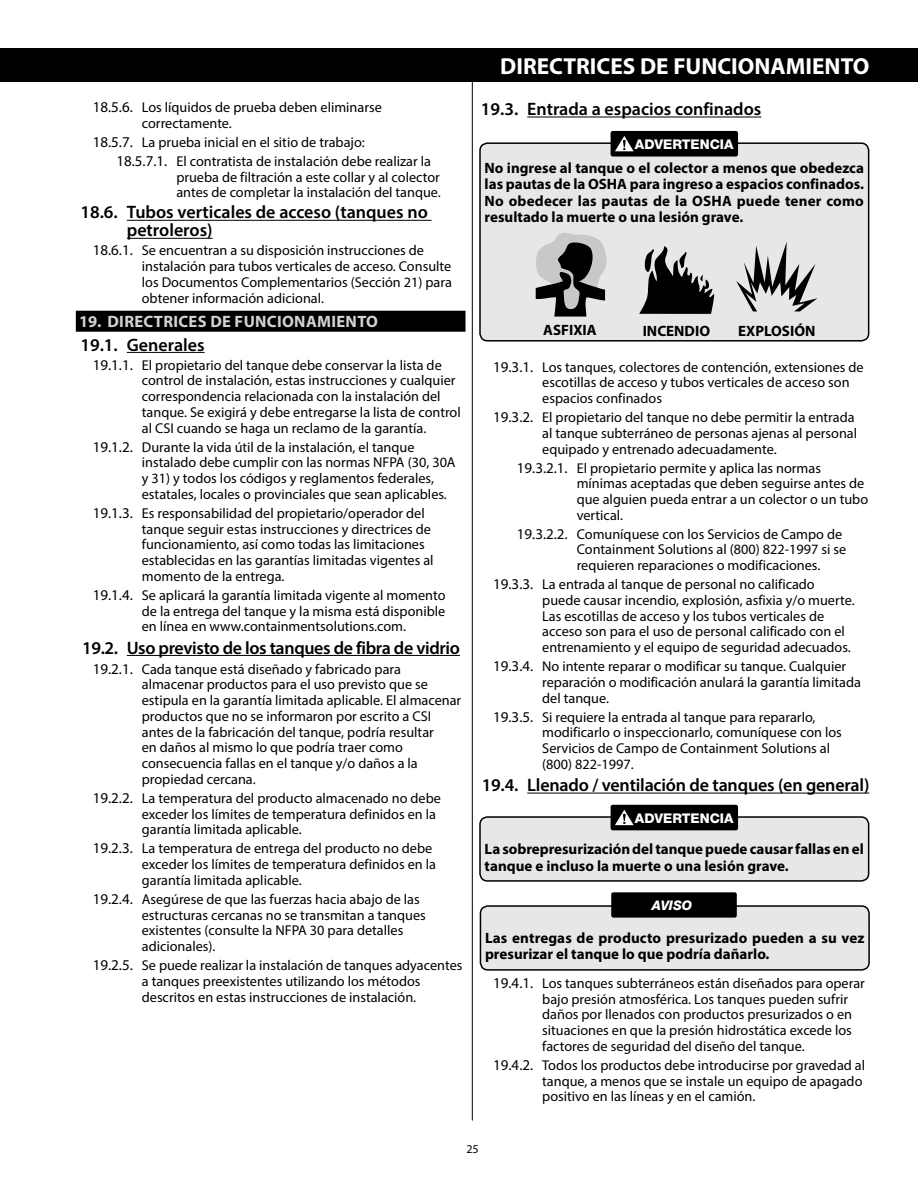
<style>
.page{position:relative;width:918px;height:1188px;background:#fff}
.page>*{position:absolute;margin:0;border:0;box-sizing:border-box;transform-origin:0 0}
.t1{font:700 23.25px "Myriad Pro";color:#fff}
.t2{font:600 18px/18px "Myriad Pro";letter-spacing:-.01em;color:#000}
.t3{font:700 16.5px "Myriad Pro";letter-spacing:.02em;color:#d1d3d4}
.t4{font:700 15px/16.5px "Myriad Pro";color:#000}
.t5{font:14.25px/15.8px "Myriad Pro";color:#000}
.t6{font:800 13.35px "Helvetica Neue";color:#fff}
.t7{font:italic 800 13.2px "Helvetica Neue CE";color:#fff}
.t8{font:12px "Myriad Pro";color:#000}
.s1{font-size:15px}
</style>
<div class="page">
<hr style="left:472px;top:49px;width:1px;height:1072px;background:#000">
<div style="left:0;top:48px;width:918px;height:34px;background:#000"></div>
<hr style="left:127px;top:220px;width:305px;height:1px;background:#000">
<hr style="left:127px;top:238px;width:86px;height:1px;background:#000">
<div style="left:76px;top:311px;width:390px;height:21px;background:#000"></div>
<hr style="left:127px;top:352px;width:78px;height:1px;background:#000">
<hr style="left:127px;top:655px;width:333px;height:1px;background:#000">
<hr style="left:527px;top:117px;width:234px;height:1px;background:#000">
<hr style="left:527px;top:793px;width:342px;height:1px;background:#000">
<div style="left:480px;top:143px;width:389px;height:198px;background:#e6e7e8;border-radius:8px"></div>
<div style="left:479px;top:142px;width:390px;height:200px;border:2px solid #000;border-radius:8px"></div>
<svg style="left:639px;top:246px;width:75px;height:68px"></svg>
<svg style="left:535px;top:233px;width:72px;height:84px"></svg>
<svg style="left:736px;top:242px;width:81px;height:69px"></svg>
<div style="left:611px;top:131px;width:127px;height:26px;background:#000;border-radius:2px"></div>
<svg style="left:615px;top:136px;width:19px;height:15px"></svg>
<div style="left:480px;top:817px;width:389px;height:64px;background:#e6e7e8;border-radius:8px"></div>
<div style="left:479px;top:816px;width:390px;height:66px;border:2px solid #000;border-radius:8px"></div>
<div style="left:611px;top:805px;width:127px;height:25px;background:#000;border-radius:2px"></div>
<svg style="left:615px;top:810px;width:19px;height:15px"></svg>
<div style="left:480px;top:906px;width:389px;height:64px;background:#e6e7e8;border-radius:8px"></div>
<div style="left:480px;top:905px;width:390px;height:66px;border:2px solid #000;border-radius:8px"></div>
<div style="left:611px;top:892px;width:126px;height:26px;background:#000;border-radius:2px"></div>
<p class="t5" style="left:142px;top:99px;width:242px;text-indent:-49px"><span class="s1">18.5.6.</span> Los líquidos de prueba deben eliminarse correctamente.</p>
<p class="t5" style="left:116px;top:132px;width:316px;line-height:19px;text-indent:-24px"><span class="s1">18.5.7.</span> La prueba inicial en el sitio de trabajo:<br><span class="s1">18.5.7.1.</span> El contratista de instalación debe realizar la</p>
<p class="t5" style="left:176px;top:169px;width:266px">prueba de filtración a este collar y al colector antes de completar la instalación del tanque.</p>
<p class="t2" style="left:127px;top:203px;width:302px;text-indent:-46px">18.6. Tubos verticales de acceso (tanques no petroleros)</p>
<p class="t5" style="left:142px;top:243px;width:312px;text-indent:-49px"><span class="s1">18.6.1.</span> Se encuentran a su disposición instrucciones de instalación para tubos verticales de acceso. Consulte los Documentos Complementarios (Sección 21) para obtener información adicional.</p>
<p class="t3" style="left:79px;top:311px;width:301px">19. DIRECTRICES DE FUNCIONAMIENTO</p>
<p class="t2" style="left:80px;top:335px;width:126px">19.1. Generales</p>
<p class="t5" style="left:142px;top:357px;width:320px;text-indent:-49px"><span class="s1">19.1.1.</span> El propietario del tanque debe conservar la lista de control de instalación, estas instrucciones y cualquier correspondencia relacionada con la instalación del tanque. Se exigirá y debe entregarse la lista de control al CSI cuando se haga un reclamo de la garantía.</p>
<p class="t5" style="left:142px;top:439px;width:315px;text-indent:-49px"><span class="s1">19.1.2.</span> Durante la vida útil de la instalación, el tanque instalado debe cumplir con las normas NFPA (30, 30A y 31) y todos los códigos y reglamentos federales, estatales, locales o provinciales que sean aplicables.</p>
<p class="t5" style="left:142px;top:505px;width:293px;text-indent:-49px"><span class="s1">19.1.3.</span> Es responsabilidad del propietario/operador del tanque seguir estas instrucciones y directrices de funcionamiento, así como todas las limitaciones establecidas en las garantías limitadas vigentes al momento de la entrega.</p>
<p class="t5" style="left:142px;top:587px;width:305px;text-align:justify;text-indent:-49px"><span class="s1">19.1.4.</span> Se aplicará la garantía limitada vigente al momento de la entrega del tanque y la misma está disponible en línea en www.containmentsolutions.com.</p>
<p class="t2" style="left:82px;top:638px;width:379px">19.2. Uso previsto de los tanques de fibra de vidrio</p>
<p class="t5" style="left:142px;top:661px;width:321px;text-indent:-49px"><span class="s1">19.2.1.</span> Cada tanque está diseñado y fabricado para almacenar productos para el uso previsto que se estipula en la garantía limitada aplicable. El almacenar productos que no se informaron por escrito a CSI antes de la fabricación del tanque, podría resultar<br>en daños al mismo lo que podría traer como consecuencia fallas en el tanque y/o daños a la propiedad cercana.</p>
<p class="t5" style="left:142px;top:790px;width:301px;text-indent:-49px"><span class="s1">19.2.2.</span> La temperatura del producto almacenado no debe exceder los límites de temperatura definidos en la garantía limitada aplicable.</p>
<p class="t5" style="left:142px;top:841px;width:296px;text-indent:-49px"><span class="s1">19.2.3.</span> La temperatura de entrega del producto no debe exceder los límites de temperatura definidos en la garantía limitada aplicable.</p>
<p class="t5" style="left:142px;top:891px;width:285px;text-indent:-49px"><span class="s1">19.2.4.</span> Asegúrese de que las fuerzas hacia abajo de las estructuras cercanas no se transmitan a tanques existentes (consulte la NFPA 30 para detalles adicionales).</p>
<p class="t5" style="left:93px;top:957px;width:371px;text-align:center"><span class="s1">19.2.5.</span> Se puede realizar la instalación de tanques adyacentes a tanques preexistentes utilizando los métodos<br>descritos en estas instrucciones de instalación.</p>
<h1 class="t1" style="left:500px;top:51px;width:371px">DIRECTRICES DE FUNCIONAMIENTO</h1>
<p class="t2" style="left:481px;top:100px;width:282px">19.3. Entrada a espacios confinados</p>
<p class="t6" style="left:635px;top:136px;width:100px">ADVERTENCIA</p>
<p class="t4" style="left:485px;top:159px;width:381px;text-align:justify">No ingrese al tanque o el colector a menos que obedezca las pautas de la OSHA para ingreso a espacios confinados.<br>No obedecer las pautas de la OSHA puede tener como resultado la muerte o una lesión grave.</p>
<p class="t4" style="left:543px;top:321px;width:55px">ASFIXIA</p>
<p class="t4" style="left:643px;top:322px;width:69px">INCENDIO</p>
<p class="t4" style="left:738px;top:322px;width:79px">EXPLOSIÓN</p>
<p class="t5" style="left:542px;top:359px;width:323px;text-indent:-49px"><span class="s1">19.3.1.</span> Los tanques, colectores de contención, extensiones de escotillas de acceso y tubos verticales de acceso son espacios confinados</p>
<p class="t5" style="left:542px;top:409px;width:316px;text-indent:-49px"><span class="s1">19.3.2.</span> El propietario del tanque no debe permitir la entrada al tanque subterráneo de personas ajenas al personal equipado y entrenado adecuadamente.</p>
<p class="t5" style="left:577px;top:460px;width:293px;text-indent:-60px"><span class="s1">19.3.2.1.</span> El propietario permite y aplica las normas mínimas aceptadas que deben seguirse antes de que alguien pueda entrar a un colector o un tubo vertical.</p>
<p class="t5" style="left:577px;top:526px;width:271px;text-indent:-60px"><span class="s1">19.3.2.2.</span> Comuníquese con los Servicios de Campo de<br>Containment Solutions al (800) 822-1997 si se requieren reparaciones o modificaciones.</p>
<p class="t5" style="left:542px;top:576px;width:314px;text-indent:-49px"><span class="s1">19.3.3.</span> La entrada al tanque de personal no calificado puede causar incendio, explosión, asfixia y/o muerte.<br>Las escotillas de acceso y los tubos verticales de acceso son para el uso de personal calificado con el entrenamiento y el equipo de seguridad adecuados.</p>
<p class="t5" style="left:542px;top:658px;width:320px;text-indent:-49px"><span class="s1">19.3.4.</span> No intente reparar o modificar su tanque. Cualquier reparación o modificación anulará la garantía limitada del tanque.</p>
<p class="t5" style="left:542px;top:709px;width:301px;text-indent:-49px"><span class="s1">19.3.5.</span> Si requiere la entrada al tanque para repararlo, modificarlo o inspeccionarlo, comuníquese con los Servicios de Campo de Containment Solutions al (800) 822-1997.</p>
<p class="t2" style="left:482px;top:776px;width:389px">19.4. Llenado / ventilación de tanques (en general)</p>
<p class="t6" style="left:635px;top:810px;width:100px">ADVERTENCIA</p>
<p class="t4" style="left:485px;top:840px;width:381px">La sobrepresurización del tanque puede causar fallas en el tanque e incluso la muerte o una lesión grave.</p>
<p class="t7" style="left:652px;top:897px;width:42px">AVISO</p>
<p class="t4" style="left:485px;top:929px;width:381px">Las entregas de producto presurizado pueden a su vez presurizar el tanque lo que podría dañarlo.</p>
<p class="t5" style="left:542px;top:975px;width:324px;text-indent:-49px"><span class="s1">19.4.1.</span> Los tanques subterráneos están diseñados para operar bajo presión atmosférica. Los tanques pueden sufrir daños por llenados con productos presurizados o en situaciones en que la presión hidrostática excede los factores de seguridad del diseño del tanque.</p>
<p class="t5" style="left:542px;top:1057px;width:324px;text-indent:-49px"><span class="s1">19.4.2.</span> Todos los productos debe introducirse por gravedad al tanque, a menos que se instale un equipo de apagado positivo en las líneas y en el camión.</p>
<p class="t8" style="left:466px;top:1141px;width:14px">25</p>
</div>
